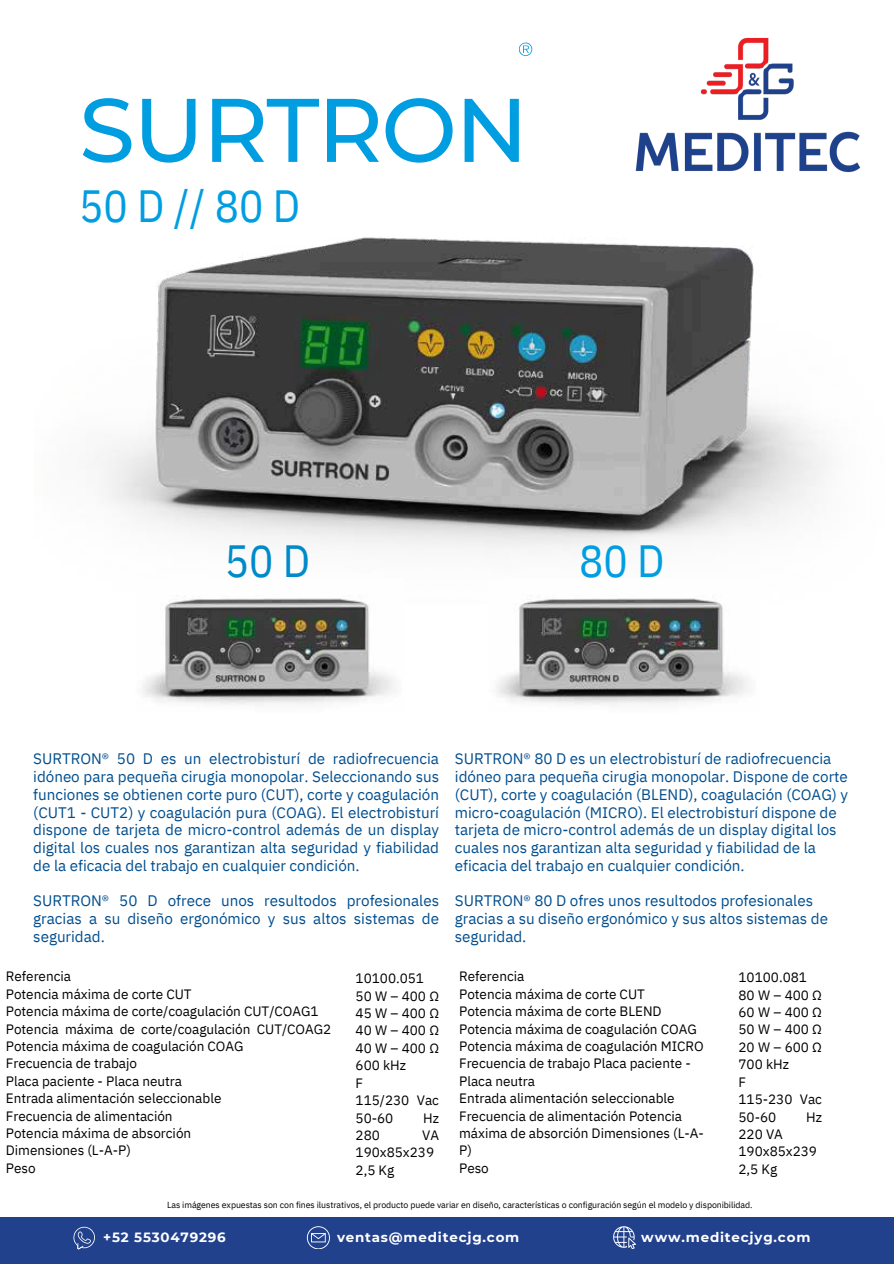
<style>
.page{position:relative;width:894px;height:1264px;background:#fff}
.page>*{position:absolute;margin:0;border:0;box-sizing:border-box;transform-origin:0 0}
.t1{font:500 90px "Montserrat";letter-spacing:-.02em;color:#009ee0}
.t2{font:45px "IBM Plex Sans Cond";letter-spacing:.105em;color:#009ee0}
.t3{font:45px "IBM Plex Sans Cond";color:#008ac9}
.t4{font:15.15px/17.7px "IBM Plex Sans";color:#004e8f;text-align:justify}
.t5{font:13.5px/17.4px "IBM Plex Sans";color:#000}
.t6{font:700 13.35px "Montserrat";letter-spacing:.06em;color:#fff}
.t7{font:8.7px "IBM Plex Sans";letter-spacing:-.005em;color:#000}
</style>
<div class="page">
<svg style="left:519px;top:43px;width:13px;height:13px"></svg>
<img style="left:102px;top:237px;width:725px;height:311px">
<img style="left:143px;top:598px;width:251px;height:107px">
<img style="left:497px;top:598px;width:251px;height:107px">
<div style="left:0;top:1217px;width:893px;height:46px;background:#22418d"></div>
<svg style="left:613px;top:1226px;width:22px;height:22px"></svg>
<svg style="left:307px;top:1226px;width:22px;height:22px"></svg>
<svg style="left:73px;top:1226px;width:22px;height:23px"></svg>
<img style="left:635px;top:38px;width:226px;height:134px">
<p class="t1" style="left:79px;top:75px;width:450px">SURTRON</p>
<p class="t2" style="left:79px;top:175px;width:222px">50D//80D</p>
<h1 class="t3" style="left:225px;top:531px;width:87px">50D</h1>
<p class="t2" style="left:579px;top:531px;width:87px">80D</p>
<h2 class="t4" style="left:33px;top:749px;width:407px">SURTRON® 50 D es un electrobisturí de radiofrecuencia idóneo para pequeña cirugia monopolar. Seleccionando sus funciones se obtienen corte puro (CUT), corte y coagulación (CUT1 - CUT2) y coagulación pura (COAG). El electrobisturí dispone de tarjeta de micro-control además de un display digital los cuales nos garantizan alta seguridad y fiabilidad de la eficacia del trabajo en cualquier condición.</h2>
<h2 class="t4" style="left:33px;top:891px;width:407px">SURTRON® 50 D ofrece unos resultodos profesionales gracias a su diseño ergonómico y sus altos sistemas de seguridad.</h2>
<h1 class="t5" style="left:6px;top:967px;width:327px">Referencia<br>Potencia máxima de corte CUT<br>Potencia máxima de corte/coagulación CUT/COAG1<br>Potencia máxima de corte/coagulación CUT/COAG2<br>Potencia máxima de coagulación COAG<br>Frecuencia de trabajo<br>Placa paciente - Placa neutra<br>Entrada alimentación seleccionable<br>Frecuencia de alimentación<br>Potencia máxima de absorción<br>Dimensiones (L-A-P)</h1>
<h1 class="t5" style="left:6px;top:1159px;width:31px">Peso</h1>
<p class="t5" style="left:355px;top:969px;width:85px">10100.051<br>50W–400Ω<br>45W–400Ω<br>40W–400Ω<br>40W–400Ω<br>600 kHz<br>F<br>115/230 Vac<br>50-60</p>
<p class="t5" style="left:423px;top:1108px;width:17px">Hz</p>
<p class="t5" style="left:355px;top:1126px;width:26px">280</p>
<p class="t5" style="left:355px;top:1126px;width:85px;text-indent:67px">VA<br>190x85x239<br>2,5 Kg</p>
<h4 class="t4" style="left:455px;top:749px;width:394px;text-align:left">SURTRON® 80 D es un electrobisturí de radiofrecuencia idóneo para pequeña cirugia monopolar. Dispone de corte (CUT), corte y coagulación (BLEND), coagulación (COAG) y micro-coagulación (MICRO). El electrobisturí dispone de tarjeta de micro-control además de un display digital los cuales nos garantizan alta seguridad y fiabilidad de la eficacia del trabajo en cualquier condición.</h4>
<h4 class="t4" style="left:455px;top:891px;width:374px;text-align:left">SURTRON® 80 D ofres unos resultodos profesionales gracias a su diseño ergonómico y sus altos sistemas de seguridad.</h4>
<p class="t5" style="left:459px;top:967px;width:246px">Referencia<br>Potencia máxima de corte CUT<br>Potencia máxima de corte BLEND<br>Potencia máxima de coagulación COAG<br>Potencia máxima de coagulación MICRO<br>Frecuencia de trabajo Placa paciente -<br>Placa neutra<br>Entrada alimentación seleccionable<br>Frecuencia de alimentación Potencia máxima de absorción Dimensiones (L-A-</p>
<h2 class="t5" style="left:459px;top:1141px;width:31px">P)<br>Peso</h2>
<h2 class="t5" style="left:738px;top:968px;width:85px">10100.081<br>80W–400Ω<br>60W–400Ω<br>50W–400Ω<br>20W–600Ω<br>700 kHz<br>F<br>115-230 Vac<br>50-60</h2>
<h2 class="t5" style="left:806px;top:1107px;width:17px">Hz</h2>
<h2 class="t5" style="left:738px;top:1125px;width:80px">220 VA<br>190x85x239<br>2,5 Kg</h2>
<p class="t7" style="left:167px;top:1199px;width:587px">Las imágenes expuestas son con fines ilustrativos, el producto puede variar en diseño, características o configuración según el modelo y disponibilidad.</p>
<p class="t6" style="left:103px;top:1229px;width:124px">+52 5530479296</p>
<h4 class="t6" style="left:337px;top:1228px;width:184px">ventas@meditecjg.com</h4>
<h4 class="t6" style="left:641px;top:1228px;width:170px">www.meditecjyg.com</h4>
</div>
